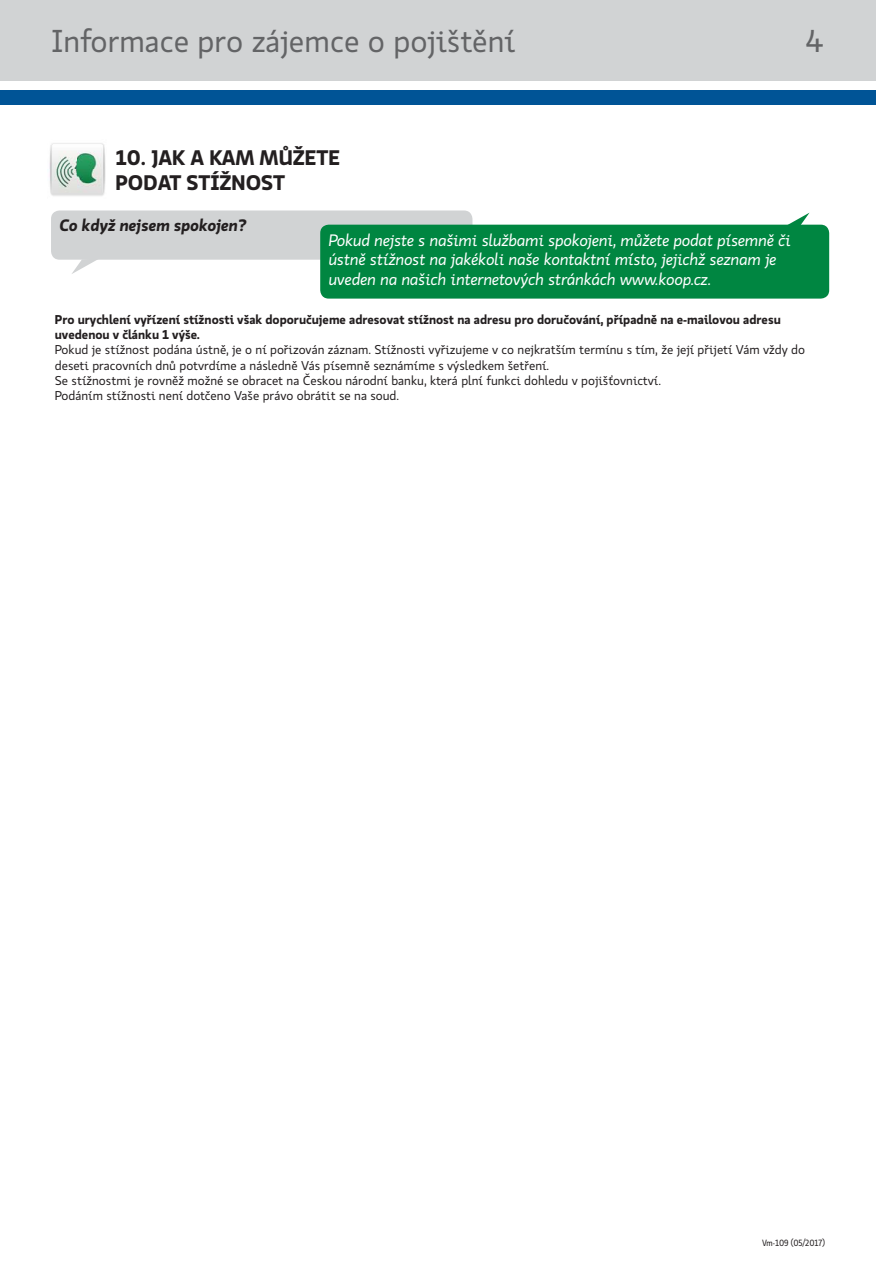
<style>
.page{position:relative;width:876px;height:1263px;background:#fff}
.page>*{position:absolute;margin:0;border:0;box-sizing:border-box;transform-origin:0 0}
.t1{font:31.5px "Koop Pro";color:#636466}
.t2{font:700 21px/25.2px "Koop Pro";color:#231f20}
.t3{font:italic 16.5px/19.8px "Koop Pro";color:#fff}
.t4{font:italic 700 16.5px "Koop Pro";color:#231f20}
.t5{font:12.75px/15.3px "Koop Pro";color:#231f20}
.t6{font:700 12.75px/15.3px "Koop Pro";color:#231f20}
.t7{font:9px "Koop Cond Pro";color:#231f20}
</style>
<div class="page">
<div style="left:0;top:0;width:876px;height:81px;background:#d1d3d4"></div>
<div style="left:0;top:91px;width:876px;height:14px;background:#005496"></div>
<div style="left:51px;top:210px;width:421px;height:50px;background:#d1d3d4;border-radius:9px"></div>
<svg style="left:71px;top:259px;width:28px;height:15px"></svg>
<div style="left:320px;top:225px;width:509px;height:74px;background:#008641;border-radius:9px"></div>
<svg style="left:781px;top:213px;width:28px;height:12px"></svg>
<img style="left:49px;top:143px;width:57px;height:53px">
<h1 class="t1" style="left:51px;top:28px;width:466px">Informace pro zájemce o pojištění</h1>
<h1 class="t1" style="left:806px;top:28px;width:19px">4</h1>
<h2 class="t2" style="left:116px;top:146px;width:226px">10. JAK A KAM MŮŽETE<br>PODAT STÍŽNOST</h2>
<p class="t4" style="left:60px;top:219px;width:188px">Co když nejsem spokojen?</p>
<p class="t3" style="left:329px;top:231px;width:464px">Pokud nejste s našimi službami spokojeni, můžete podat písemně či ústně stížnost na jakékoli naše kontaktní místo, jejichž seznam je uveden na našich internetových stránkách www.koop.cz.</p>
<p class="t6" style="left:55px;top:313px;width:727px">Pro urychlení vyřízení stížnosti však doporučujeme adresovat stížnost na adresu pro doručování, případně na e-mailovou adresu uvedenou v článku 1 výše.</p>
<p class="t5" style="left:55px;top:343px;width:752px">Pokud je stížnost podána ústně, je o ní pořizován záznam. Stížnosti vyřizujeme v co nejkratším termínu s tím, že její přijetí Vám vždy do deseti pracovních dnů potvrdíme a následně Vás písemně seznámíme s výsledkem šetření.<br>Se stížnostmi je rovněž možné se obracet na Českou národní banku, která plní funkci dohledu v pojišťovnictví.<br>Podáním stížnosti není dotčeno Vaše právo obrátit se na soud.</p>
<p class="t7" style="left:762px;top:1239px;width:64px">Vm-109 (05/2017)</p>
</div>
